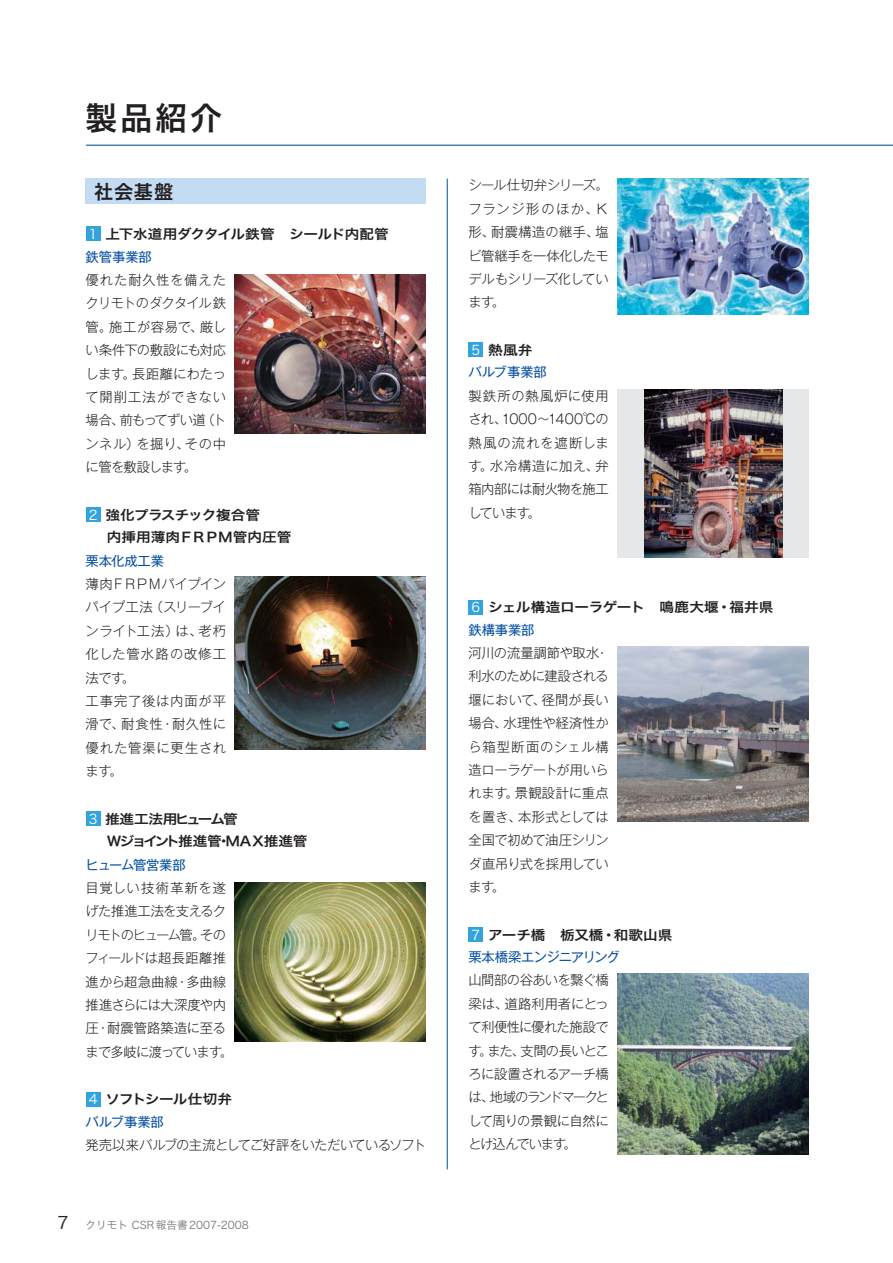
<style>
.page{position:relative;width:893px;height:1263px;background:#fff}
.page>*{position:absolute;margin:0;border:0;box-sizing:border-box;transform-origin:0 0}
.t1{font:31.95px "Hira Kaku Pro W6 90 pv RKSJ H";color:#231f20}
.t2{font:19.2px "Hira Kaku Pro W6 90 pv RKSJ H";color:#231f20}
.t3{font:13.35px/23.4px "Gothic MB101 Pr 5 Light 90 pv RKSJ H";letter-spacing:-.02em;color:#231f20;text-align:justify}
.t4{font:13.35px/22.6px "Hira Kaku Pro W6 90 pv RKSJ H";letter-spacing:-.02em;color:#231f20;scale:1.1 1}
.t5{font:13.35px/23.4px "Gothic MB101 Pr 5 Light 90 pv RKSJ H";letter-spacing:.03em;color:#231f20}
.t6{font:13.35px/22.6px "Hira Kaku Pro W6 90 pv RKSJ H";letter-spacing:-.12em;color:#231f20;scale:1.1 1}
.t7{font:13.35px "Gothic MB101 Pr 5 Regular 90 pv RKSJ H";letter-spacing:-.01em;color:#034ea2}
.t8{font:13.35px "Gothic MB101 Pr 5 Light 90 pv RKSJ H";letter-spacing:-.045em;color:#231f20}
.t9{font:13.35px "Gothic MB101 Pr 5 Regular 90 pv RKSJ H";letter-spacing:-.055em;color:#034ea2}
.t10{font:13.35px "Hira Kaku Pro W6 90 pv RKSJ H";letter-spacing:-.04em;color:#231f20;scale:1.1 1}
.t11{font:13.35px "Gothic MB101 Pr 5 Regular 90 pv RKSJ H";letter-spacing:-.09em;color:#034ea2}
.t12{font:10.65px "Hira Kaku Pro W3 90 pv RKSJ H";color:#76787a}
.s1{font-family:"Hira Kaku Pro W3 90 pv RKSJ H";color:#fff}
.s2{font-size:16.95px;color:#231f20}
</style>
<div class="page">
<svg style="left:86px;top:145px;width:806px;height:1px"></svg>
<div style="left:86px;top:226px;width:14px;height:15px;background:#32a3dc"></div>
<div style="left:86px;top:507px;width:14px;height:15px;background:#32a3dc"></div>
<div style="left:86px;top:811px;width:14px;height:15px;background:#32a3dc"></div>
<div style="left:86px;top:1092px;width:14px;height:15px;background:#32a3dc"></div>
<div style="left:468px;top:342px;width:15px;height:15px;background:#32a3dc"></div>
<div style="left:468px;top:600px;width:15px;height:14px;background:#32a3dc"></div>
<div style="left:468px;top:927px;width:15px;height:15px;background:#32a3dc"></div>
<img style="left:234px;top:274px;width:192px;height:160px">
<img style="left:234px;top:577px;width:192px;height:172px">
<img style="left:617px;top:646px;width:191px;height:176px">
<img style="left:234px;top:882px;width:192px;height:160px">
<img style="left:617px;top:179px;width:191px;height:136px">
<div style="left:617px;top:389px;width:191px;height:169px;background:#e6e7e8"></div>
<img style="left:644px;top:389px;width:138px;height:169px">
<img style="left:617px;top:973px;width:191px;height:181px">
<hr style="left:447px;top:179px;width:1px;height:990px;background:#034ea2">
<div style="left:86px;top:179px;width:340px;height:25px;background:#c4dcf3"></div>
<h1 class="t1" style="left:86px;top:106px;width:138px">製品紹介</h1>
<h2 class="t2" style="left:94px;top:184px;width:81px">社会基盤</h2>
<p class="t4" style="left:86px;top:224px;width:276px"><span class="s1">１</span>上下水道用ダクタイル鉄管　シールド内配管</p>
<p class="t7" style="left:86px;top:252px;width:68px">鉄管事業部</p>
<p class="t3" style="left:86px;top:270px;width:142px">優れた耐久性を備えたクリモトのダクタイル鉄管。施工が容易で、厳しい条件下の敷設にも対応します。長距離にわたって開削工法ができない場合、前もってずい道（トンネル）を掘り、その中に管を敷設します。</p>
<p class="t4" style="left:86px;top:505px;width:188px"><span class="s1">2</span> 強化プラスチック複合管　<br>　 内挿用薄肉ＦＲＰＭ管内圧管</p>
<p class="t7" style="left:86px;top:556px;width:80px">栗本化成工業</p>
<p class="t5" style="left:86px;top:574px;width:142px">薄肉ＦＲＰＭパイプインパイプ工法（スリーブインライト工法）は、老朽化した管水路の改修工法です。<br>工事完了後は内面が平滑で、耐食性・耐久性に優れた管渠に更生されます。</p>
<p class="t6" style="left:86px;top:809px;width:203px"><span class="s1">3</span> 推進工法用ヒューム管　<br>　 Ｗジョイント推進管・ＭＡＸ推進管</p>
<p class="t11" style="left:86px;top:860px;width:101px">ヒューム管営業部</p>
<p class="t3" style="left:86px;top:878px;width:149px;text-align:left">目覚しい技術革新を遂げた推進工法を支えるクリモトのヒューム管。そのフィールドは超長距離推進から超急曲線・多曲線推進さらには大深度や内圧・耐震管路築造に至るまで多岐に渡っています。</p>
<p class="t10" style="left:89px;top:1094px;width:132px"><span class="s1">4</span> ソフトシール仕切弁</p>
<p class="t7" style="left:86px;top:1117px;width:80px">バルブ事業部</p>
<p class="t8" style="left:86px;top:1140px;width:342px">発売以来バルブの主流としてご好評をいただいているソフト</p>
<p class="t12" style="left:57px;top:1221px;width:193px"><span class="s2">7</span> クリモト CSR報告書2007-2008</p>
<p class="t3" style="left:468px;top:175px;width:142px">シール仕切弁シリーズ。フランジ形のほか、Ｋ形、耐震構造の継手、塩ビ管継手を一体化したモデルもシリーズ化しています。</p>
<p class="t4" style="left:471px;top:340px;width:57px"><span class="s1">5</span> 熱風弁</p>
<p class="t7" style="left:468px;top:367px;width:80px">バルブ事業部</p>
<p class="t3" style="left:468px;top:386px;width:142px">製鉄所の熱風炉に使用され、1000～1400℃の熱風の流れを遮断します。水冷構造に加え、弁箱内部には耐火物を施工しています。</p>
<p class="t4" style="left:471px;top:598px;width:276px"><span class="s1">6</span> シェル構造ローラゲート　鳴鹿大堰・福井県</p>
<p class="t7" style="left:468px;top:625px;width:67px">鉄構事業部</p>
<p class="t3" style="left:468px;top:643px;width:142px">河川の流量調節や取水・利水のために建設される堰において、径間が長い場合、水理性や経済性から箱型断面のシェル構造ローラゲートが用いられます。景観設計に重点を置き、本形式としては全国で初めて油圧シリンダ直吊り式を採用しています。</p>
<p class="t4" style="left:471px;top:925px;width:184px"><span class="s1">7</span> アーチ橋　栃又橋・和歌山県</p>
<p class="t9" style="left:468px;top:952px;width:153px">栗本橋梁エンジニアリング</p>
<p class="t3" style="left:468px;top:971px;width:142px">山間部の谷あいを繋ぐ橋梁は、道路利用者にとって利便性に優れた施設です。また、支間の長いところに設置されるアーチ橋は、地域のランドマークとして周りの景観に自然にとけ込んでいます。</p>
</div>
